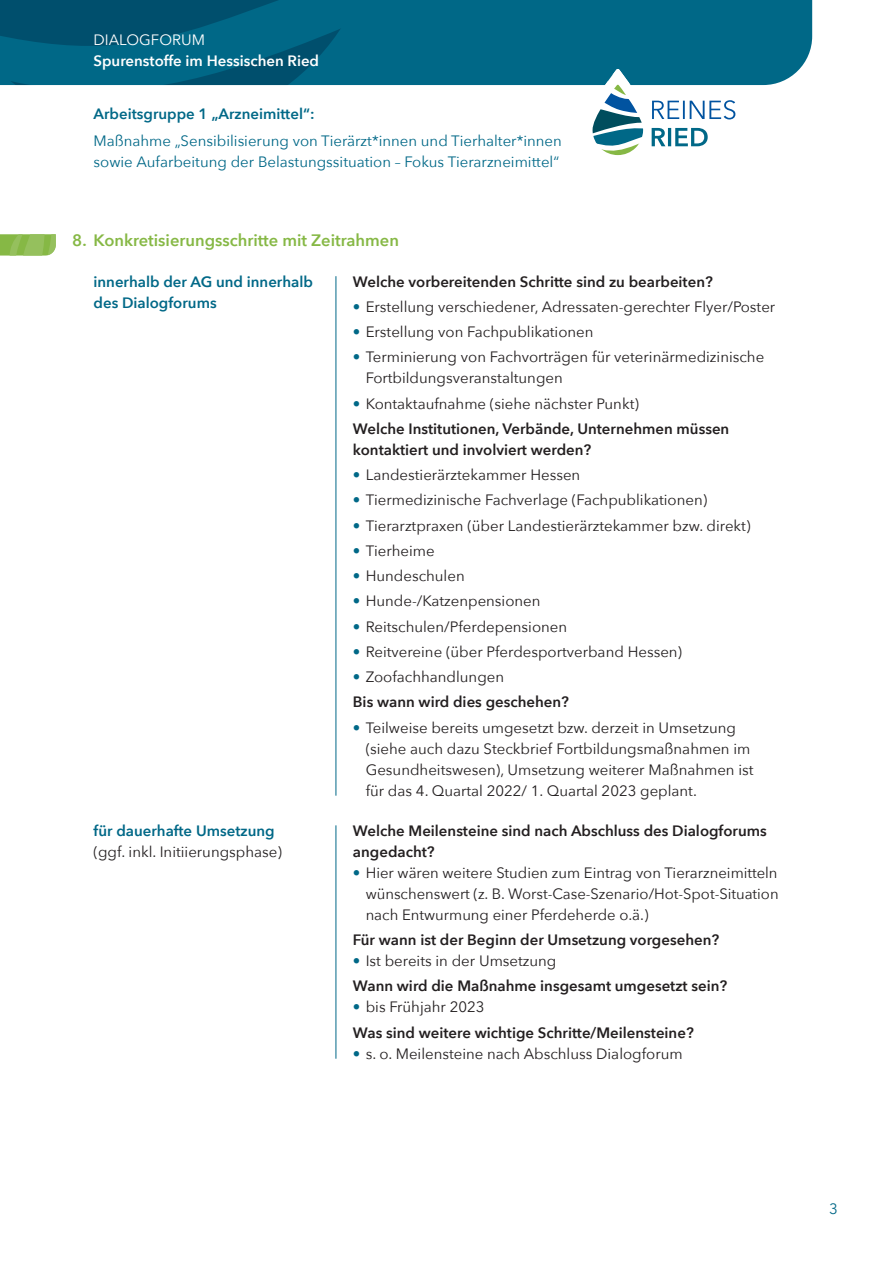
<style>
.page{position:relative;width:893px;height:1263px;background:#fff}
.page>*{position:absolute;margin:0;border:0;box-sizing:border-box;transform-origin:0 0}
.t1{font:600 16.5px "Avenir Next";color:#86b845}
.t2{font:15px/21px "Avenir Next";color:#231f20}
.t3{font:600 15px/25.2px "Avenir Next";color:#231f20}
.t4{font:15px/21px "Avenir Next";color:#006887}
.t5{font:600 15px/21px "Avenir Next";color:#006887}
.t6{font:600 15px "Avenir Next";color:#fff}
.t7{font:15px "Avenir Next";color:#fff}
.s1{color:#006887}
.s2{font-weight:400;color:#006887}
.s3{font-weight:400}
</style>
<div class="page">
<div style="left:378px;top:0;width:434px;height:85px;background:#006887"></div>
<svg style="left:0;top:0;width:378px;height:85px;background:#005e7c"></svg>
<svg style="left:581px;top:69px;width:154px;height:87px"></svg>
<hr style="left:336px;top:276px;width:1px;height:520px;background:#006887">
<svg style="left:0;top:234px;width:56px;height:22px"></svg>
<hr style="left:336px;top:825px;width:1px;height:234px;background:#006887">
<p class="t7" style="left:94px;top:27px;width:113px">DIALOGFORUM</p>
<p class="t6" style="left:94px;top:48px;width:227px">Spurenstoffe im Hessischen Ried</p>
<p class="t5" style="left:94px;top:103px;width:222px">Arbeitsgruppe 1 „Arzneimittel“:</p>
<p class="t4" style="left:94px;top:130px;width:470px">Maßnahme „Sensibilisierung von Tierärzt*innen und Tierhalter*innen sowie Aufarbeitung der Belastungssituation – Fokus Tierarzneimittel“</p>
<p class="t1" style="left:72px;top:226px;width:328px">8. Konkretisierungsschritte mit Zeitrahmen</p>
<p class="t5" style="left:94px;top:270px;width:221px">innerhalb der AG und innerhalb des Dialogforums</p>
<p class="t5" style="left:94px;top:820px;width:183px">für dauerhafte Umsetzung</p>
<p class="t2" style="left:94px;top:840px;width:190px">(ggf. inkl. Initiierungsphase)</p>
<p class="t3" style="left:353px;top:268px;width:361px">Welche vorbereitenden Schritte sind zu bearbeiten?</p>
<p class="t2" style="left:353px;top:295px;width:424px"><span class="s1">•</span> Erstellung verschiedener, Adressaten-gerechter Flyer/Poster</p>
<p class="t2" style="left:353px;top:321px;width:242px"><span class="s1">•</span> Erstellung von Fachpublikationen</p>
<p class="t2" style="left:366px;top:346px;width:400px;text-indent:-13px"><span class="s1">•</span> Terminierung von Fachvorträgen für veterinärmedizinische<br>Fortbildungsveranstaltungen</p>
<p class="t3" style="left:353px;top:390px;width:378px"><span class="s2">•</span> <span class="s3">Kontaktaufnahme (siehe nächster Punkt)<br></span>Welche Institutionen, Verbände, Unternehmen müssen</p>
<p class="t3" style="left:353px;top:437px;width:240px">kontaktiert und involviert werden?</p>
<p class="t2" style="left:353px;top:464px;width:229px"><span class="s1">•</span> Landestierärztekammer Hessen</p>
<p class="t2" style="left:353px;top:489px;width:356px"><span class="s1">•</span> Tiermedizinische Fachverlage (Fachpublikationen)</p>
<p class="t2" style="left:353px;top:514px;width:399px"><span class="s1">•</span> Tierarztpraxen (über Landestierärztekammer bzw. direkt)</p>
<p class="t2" style="left:353px;top:539px;width:83px"><span class="s1">•</span> Tierheime</p>
<p class="t2" style="left:353px;top:565px;width:113px"><span class="s1">•</span> Hundeschulen</p>
<p class="t2" style="left:353px;top:590px;width:189px"><span class="s1">•</span> Hunde-/Katzenpensionen</p>
<p class="t2" style="left:353px;top:615px;width:216px"><span class="s1">•</span> Reitschulen/Pferdepensionen</p>
<p class="t2" style="left:353px;top:640px;width:331px"><span class="s1">•</span> Reitvereine (über Pferdesportverband Hessen)</p>
<p class="t3" style="left:353px;top:664px;width:218px"><span class="s2">•</span> <span class="s3">Zoofachhandlungen<br></span>Bis wann wird dies geschehen?</p>
<p class="t2" style="left:366px;top:716px;width:389px;text-indent:-13px"><span class="s1">•</span> Teilweise bereits umgesetzt bzw. derzeit in Umsetzung (siehe auch dazu Steckbrief Fortbildungsmaßnahmen im Gesundheitswesen), Umsetzung weiterer Maßnahmen ist für das 4. Quartal 2022/ 1. Quartal 2023 geplant.</p>
<p class="t3" style="left:353px;top:820px;width:415px;line-height:21px">Welche Meilensteine sind nach Abschluss des Dialogforums angedacht?</p>
<p class="t2" style="left:366px;top:861px;width:414px;text-align:justify;text-indent:-13px"><span class="s1">•</span> Hier wären weitere Studien zum Eintrag von Tierarzneimitteln wünschenswert (z. B. Worst-Case-Szenario/Hot-Spot-Situation nach Entwurmung einer Pferdeherde o.ä.)</p>
<p class="t3" style="left:353px;top:927px;width:368px">Für wann ist der Beginn der Umsetzung vorgesehen?</p>
<p class="t3" style="left:353px;top:948px;width:376px"><span class="s2">•</span> <span class="s3">Ist bereits in der Umsetzung<br></span>Wann wird die Maßnahme insgesamt umgesetzt sein?</p>
<p class="t3" style="left:353px;top:994px;width:342px"><span class="s2">•</span> <span class="s3">bis Frühjahr 2023<br></span>Was sind weitere wichtige Schritte/Meilensteine?</p>
<p class="t2" style="left:353px;top:1042px;width:331px"><span class="s1">•</span> s. o. Meilensteine nach Abschluss Dialogforum</p>
<p class="t4" style="left:829px;top:1198px;width:10px">3</p>
</div>
